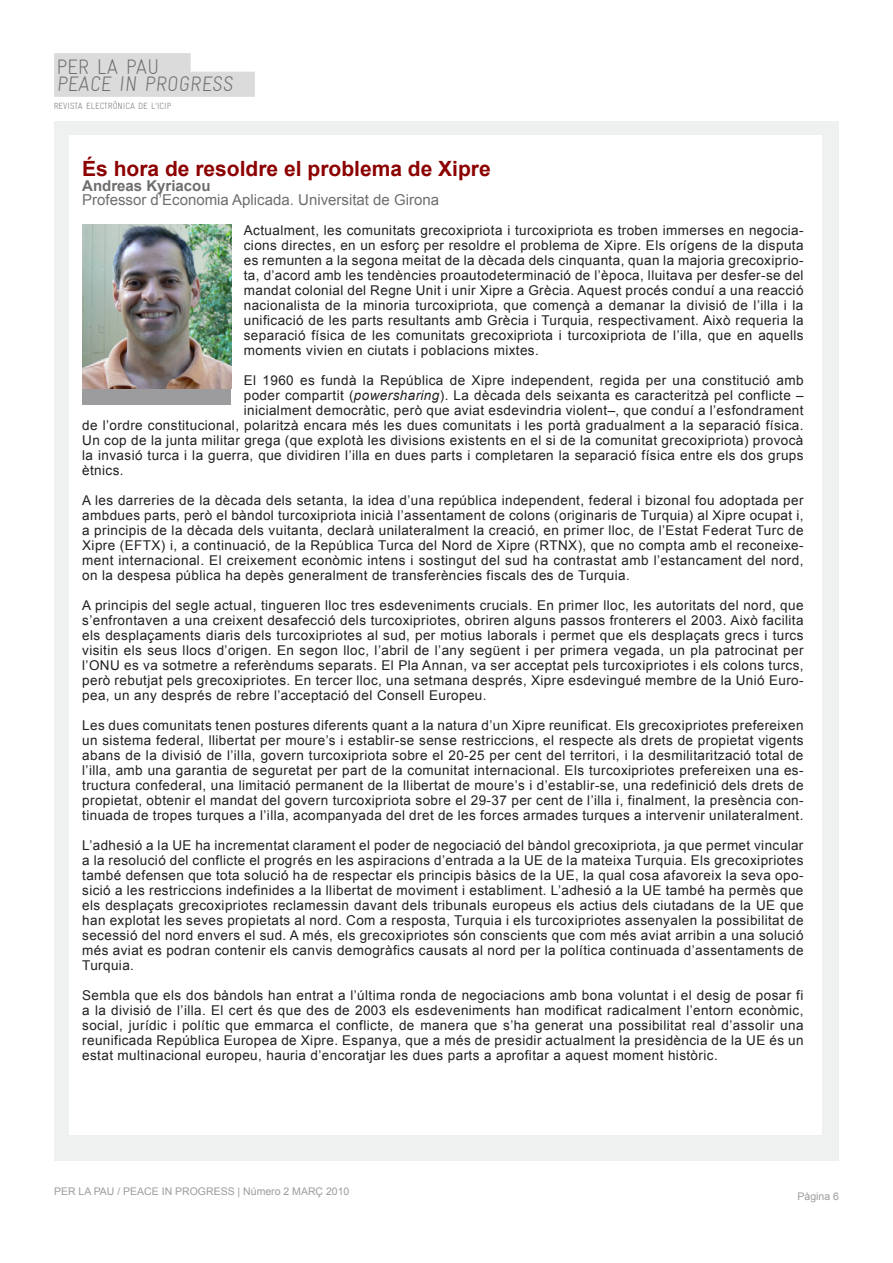
<style>
.page{position:relative;width:893px;height:1263px;background:#fff}
.page>*{position:absolute;margin:0;border:0;box-sizing:border-box;transform-origin:0 0}
.t1{font:700 21px "Arial";color:#8c0100}
.t2{font:300 21px/17.5px "Gravur Condensed";color:#6e6e70}
.t3{font:15px "Arial";color:#6e6e70}
.t4{font:700 15px "Arial";color:#6e6e70}
.t5{font:13.5px/15px "Arial";letter-spacing:.03em;color:#231f20;text-align:justify}
.t6{font:10.5px "Arial";color:#9c9c9e}
.t7{font:300 9px "Gravur Condensed";color:#6e6e70}
.s1{font-style:italic}
</style>
<div class="page">
<div style="left:54px;top:53px;width:136px;height:22px;background:#dbdbdb"></div>
<div style="left:54px;top:72px;width:201px;height:25px;background:#dbdbdb"></div>
<div style="left:54px;top:122px;width:785px;height:1039px;background:#eff0f0"></div>
<div style="left:69px;top:135px;width:752px;height:999px;background:#fff"></div>
<div style="left:82px;top:224px;width:149px;height:181px;background:#9c9c9e"></div>
<img style="left:82px;top:224px;width:149px;height:165px">
<h1 class="t2" style="left:56px;top:58px;width:180px">PER LA PAU<br>PEACE IN PROGRESS</h1>
<p class="t7" style="left:54px;top:101px;width:119px">REVISTA ELECTRÒNICA DE L’ICIP</p>
<h1 class="t1" style="left:82px;top:155px;width:410px">És hora de resoldre el problema de Xipre</h1>
<p class="t4" style="left:82px;top:176px;width:130px">Andreas Kyriacou</p>
<p class="t3" style="left:82px;top:190px;width:358px">Professor d’Economia Aplicada. Universitat de Girona</p>
<p class="t5" style="left:244px;top:223px;width:561px">Actualment, les comunitats grecoxipriota i turcoxipriota es troben immerses en negocia&shy;cions directes, en un esforç per resoldre el problema de Xipre. Els orígens de la disputa es remunten a la segona meitat de la dècada dels cinquanta, quan la majoria grecoxiprio&shy;ta, d’acord amb les tendències proautodeterminació de l’època, lluitava per desfer-se del mandat colonial del Regne Unit i unir Xipre a Grècia. Aquest procés conduí a una reacció nacionalista de la minoria turcoxipriota, que començà a demanar la divisió de l’illa i la unificació de les parts resultants amb Grècia i Turquia, respectivament. Això requeria la separació física de les comunitats grecoxipriota i turcoxipriota de l’illa, que en aquells moments vivien en ciutats i poblacions mixtes.</p>
<p class="t5" style="left:244px;top:373px;width:561px">El 1960 es fundà la República de Xipre independent, regida per una constitució amb</p>
<p class="t5" style="left:244px;top:388px;width:561px">poder compartit (<span class="s1">powersharing</span>). La dècada dels seixanta es caracteritzà pel conflicte –</p>
<p class="t5" style="left:244px;top:403px;width:561px">inicialment democràtic, però que aviat esdevindria violent–, que conduí a l’esfondrament</p>
<p class="t5" style="left:82px;top:418px;width:723px">de l’ordre constitucional, polaritzà encara més les dues comunitats i les portà gradualment a la separació física.</p>
<p class="t5" style="left:82px;top:433px;width:723px">Un cop de la junta militar grega (que explotà les divisions existents en el si de la comunitat grecoxipriota) provocà</p>
<p class="t5" style="left:82px;top:448px;width:723px">la invasió turca i la guerra, que dividiren l’illa en dues parts i completaren la separació física entre els dos grups</p>
<p class="t5" style="left:82px;top:463px;width:43px">ètnics.</p>
<p class="t5" style="left:82px;top:493px;width:723px">A les darreries de la dècada dels setanta, la idea d’una república independent, federal i bizonal fou adoptada per ambdues parts, però el bàndol turcoxipriota inicià l’assentament de colons (originaris de Turquia) al Xipre ocupat i, a principis de la dècada dels vuitanta, declarà unilateralment la creació, en primer lloc, de l’Estat Federat Turc de Xipre (EFTX) i, a continuació, de la República Turca del Nord de Xipre (RTNX), que no compta amb el reconeixe&shy;ment internacional. El creixement econòmic intens i sostingut del sud ha contrastat amb l’estancament del nord, on la despesa pública ha depès generalment de transferències fiscals des de Turquia.</p>
<p class="t5" style="left:82px;top:598px;width:723px">A principis del segle actual, tingueren lloc tres esdeveniments crucials. En primer lloc, les autoritats del nord, que s’enfrontaven a una creixent desafecció dels turcoxipriotes, obriren alguns passos fronterers el 2003. Això facilita els desplaçaments diaris dels turcoxipriotes al sud, per motius laborals i permet que els desplaçats grecs i turcs visitin els seus llocs d’origen. En segon lloc, l’abril de l’any següent i per primera vegada, un pla patrocinat per l’ONU es va sotmetre a referèndums separats. El Pla Annan, va ser acceptat pels turcoxipriotes i els colons turcs, però rebutjat pels grecoxipriotes. En tercer lloc, una setmana després, Xipre esdevingué membre de la Unió Euro&shy;pea, un any després de rebre l’acceptació del Consell Europeu.</p>
<p class="t5" style="left:82px;top:718px;width:723px">Les dues comunitats tenen postures diferents quant a la natura d’un Xipre reunificat. Els grecoxipriotes prefereixen un sistema federal, llibertat per moure’s i establir-se sense restriccions, el respecte als drets de propietat vigents abans de la divisió de l’illa, govern turcoxipriota sobre el 20-25 per cent del territori, i la desmilitarització total de l’illa, amb una garantia de seguretat per part de la comunitat internacional. Els turcoxipriotes prefereixen una es&shy;tructura confederal, una limitació permanent de la llibertat de moure’s i d’establir-se, una redefinició dels drets de propietat, obtenir el mandat del govern turcoxipriota sobre el 29-37 per cent de l’illa i, finalment, la presència con&shy;tinuada de tropes turques a l’illa, acompanyada del dret de les forces armades turques a intervenir unilateralment.</p>
<p class="t5" style="left:82px;top:838px;width:723px">L’adhesió a la UE ha incrementat clarament el poder de negociació del bàndol grecoxipriota, ja que permet vincular a la resolució del conflicte el progrés en les aspiracions d’entrada a la UE de la mateixa Turquia. Els grecoxipriotes també defensen que tota solució ha de respectar els principis bàsics de la UE, la qual cosa afavoreix la seva opo&shy;sició a les restriccions indefinides a la llibertat de moviment i establiment. L’adhesió a la UE també ha permès que els desplaçats grecoxipriotes reclamessin davant dels tribunals europeus els actius dels ciutadans de la UE que han explotat les seves propietats al nord. Com a resposta, Turquia i els turcoxipriotes assenyalen la possibilitat de secessió del nord envers el sud. A més, els grecoxipriotes són conscients que com més aviat arribin a una solució més aviat es podran contenir els canvis demogràfics causats al nord per la política continuada d’assentaments de Turquia.</p>
<p class="t5" style="left:82px;top:988px;width:723px">Sembla que els dos bàndols han entrat a l’última ronda de negociacions amb bona voluntat i el desig de posar fi a la divisió de l’illa. El cert és que des de 2003 els esdeveniments han modificat radicalment l’entorn econòmic, social, jurídic i polític que emmarca el conflicte, de manera que s’ha generat una possibilitat real d’assolir una reunificada República Europea de Xipre. Espanya, que a més de presidir actualment la presidència de la UE és un estat multinacional europeu, hauria d’encoratjar les dues parts a aprofitar a aquest moment històric.</p>
<p class="t6" style="left:54px;top:1184px;width:297px">PER LA PAU / PEACE IN PROGRESS | Número 2 MARÇ 2010</p>
<p class="t6" style="left:797px;top:1189px;width:43px">Pàgina 6</p>
</div>
